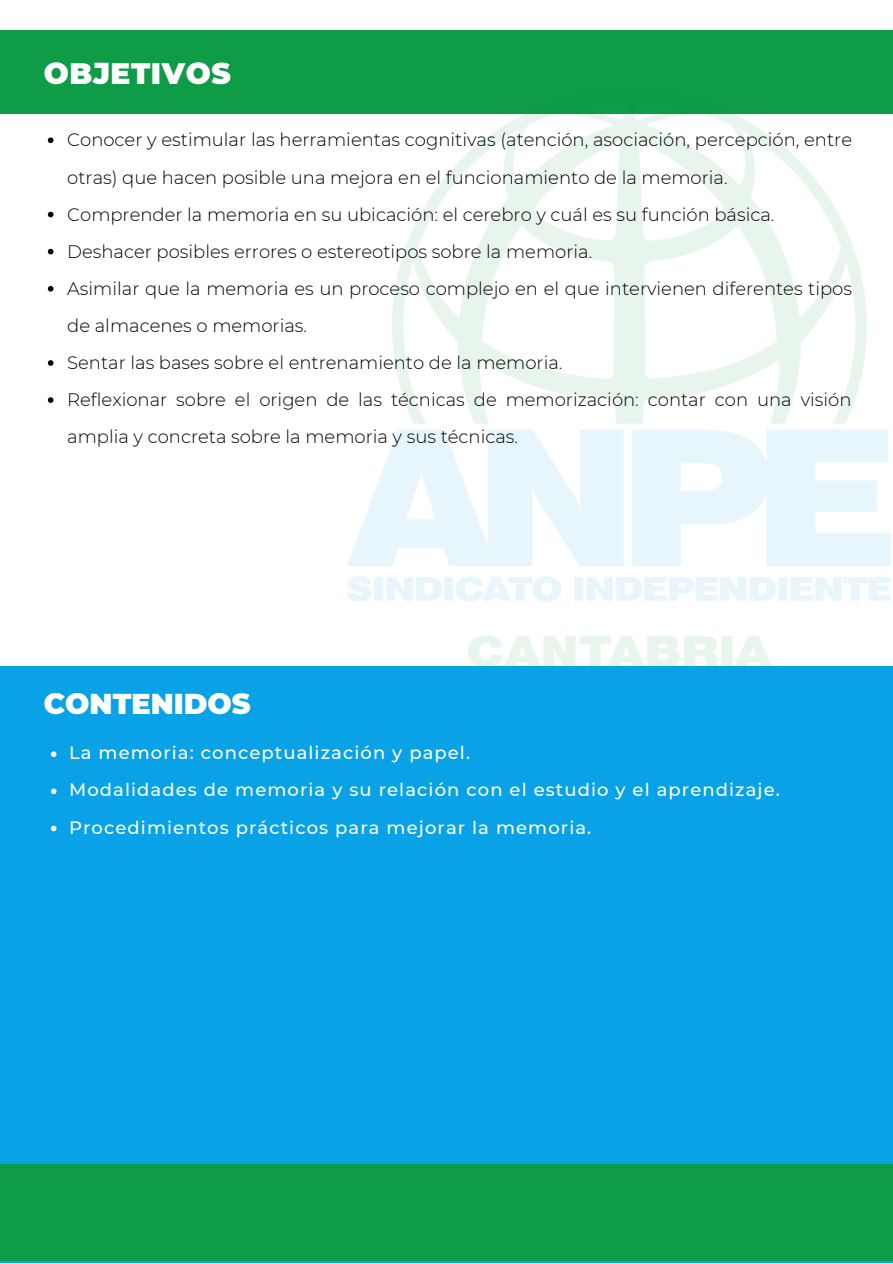
<style>
.page{position:relative;width:893px;height:1264px;background:#fff}
.page>*{position:absolute;margin:0;border:0;box-sizing:border-box;transform-origin:0 0}
.t1{font:900 29.55px "Montserrat";letter-spacing:.02em;color:#fff}
.t2{font:900 28.65px "Montserrat";color:#fff}
.t3{font:300 18px/37px "Montserrat";color:#000}
.t4{font:500 18px/37px "Montserrat";letter-spacing:.06em;color:#fff}
</style>
<div class="page">
<div style="left:0;top:30px;width:892px;height:84px;background:#0e9c46"></div>
<div style="left:0;top:666px;width:892px;height:596px;background:#09a2e6"></div>
<div style="left:0;top:1164px;width:892px;height:97px;background:#0e9c46"></div>
<img style="left:347px;top:114px;width:543px;height:552px">
<svg style="left:48px;top:137px;width:5px;height:6px"></svg>
<svg style="left:48px;top:212px;width:5px;height:5px"></svg>
<svg style="left:48px;top:249px;width:5px;height:5px"></svg>
<svg style="left:48px;top:286px;width:5px;height:5px"></svg>
<svg style="left:48px;top:360px;width:5px;height:6px"></svg>
<svg style="left:48px;top:397px;width:5px;height:6px"></svg>
<svg style="left:51px;top:751px;width:5px;height:6px"></svg>
<svg style="left:51px;top:788px;width:5px;height:6px"></svg>
<svg style="left:51px;top:825px;width:5px;height:6px"></svg>
<h1 class="t1" style="left:44px;top:56px;width:188px">OBJETIVOS</h1>
<p class="t3" style="left:67px;top:121px;width:786px">Conocer y estimular las herramientas cognitivas (atención, asociación, percepción, entre otras) que hacen posible una mejora en el funcionamiento de la memoria.<br>Comprender la memoria en su ubicación: el cerebro y cuál es su función básica.<br>Deshacer posibles errores o estereotipos sobre la memoria.<br>Asimilar que la memoria es un proceso complejo en el que intervienen diferentes tipos de almacenes o memorias.<br>Sentar las bases sobre el entrenamiento de la memoria.<br>Reflexionar sobre el origen de las técnicas de memorización: contar con una visión amplia y concreta sobre la memoria y sus técnicas.</p>
<h2 class="t2" style="left:44px;top:686px;width:208px">CONTENIDOS</h2>
<p class="t4" style="left:69px;top:734px;width:712px">La memoria: conceptualización y papel.<br>Modalidades de memoria y su relación con el estudio y el aprendizaje.<br>Procedimientos prácticos para mejorar la memoria.</p>
</div>
